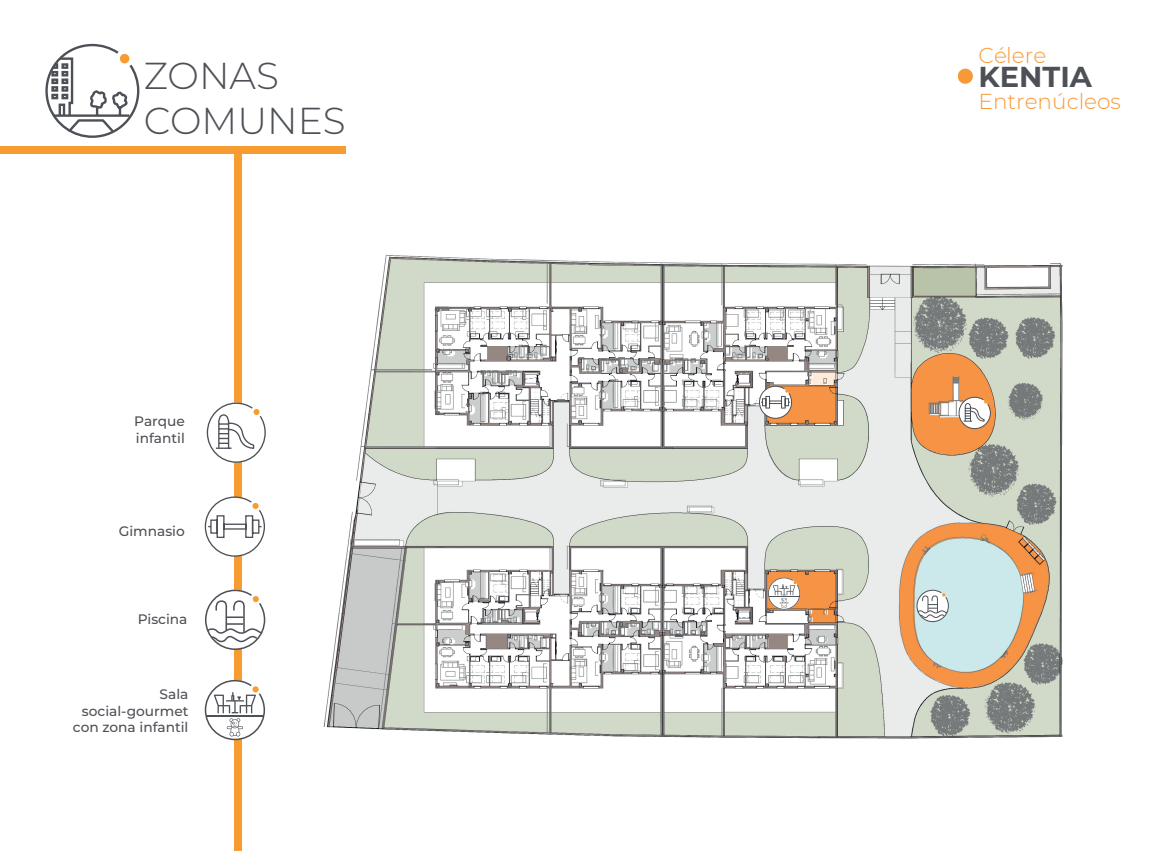
<style>
.page{position:relative;width:1170px;height:851px;background:#fff}
.page>*{position:absolute;margin:0;border:0;box-sizing:border-box;transform-origin:0 0}
.t1{font:300 37.5px "Montserrat";color:#4d5056}
.t2{font:700 28.88px "Montserrat";color:#4d5056}
.t3{font:300 21.62px "Montserrat";color:#f89937}
.t4{font:500 13.75px "Montserrat";color:#4d5056}
</style>
<div class="page">
<div style="left:234px;top:146px;width:7px;height:704px;background:#f89b31"></div>
<img style="left:264px;top:254px;width:799px;height:485px">
<svg style="left:958px;top:396px;width:33px;height:33px"></svg>
<svg style="left:758px;top:385px;width:34px;height:34px"></svg>
<svg style="left:916px;top:589px;width:33px;height:33px"></svg>
<svg style="left:767px;top:577px;width:33px;height:32px"></svg>
<svg style="left:44px;top:43px;width:94px;height:111px"></svg>
<div style="left:120px;top:54px;width:9px;height:9px;background:#f89b31;border-radius:50%"></div>
<svg style="left:50px;top:56px;width:82px;height:78px"></svg>
<div style="left:0;top:146px;width:345px;height:7px;background:#f89b31"></div>
<div style="left:958px;top:69px;width:14px;height:15px;background:#f89937;border-radius:50%"></div>
<svg style="left:204px;top:153px;width:61px;height:404px"></svg>
<svg style="left:205px;top:679px;width:60px;height:61px"></svg>
<svg style="left:205px;top:588px;width:59px;height:62px"></svg>
<p class="t1" style="left:144px;top:50px;width:137px">ZONAS</p>
<p class="t1" style="left:144px;top:95px;width:203px">COMUNES</p>
<p class="t4" style="left:134px;top:411px;width:52px">Parque</p>
<p class="t4" style="left:136px;top:428px;width:50px">infantil</p>
<p class="t4" style="left:119px;top:521px;width:68px">Gimnasio</p>
<p class="t4" style="left:138px;top:609px;width:51px">Piscina</p>
<p class="t4" style="left:160px;top:684px;width:30px">Sala</p>
<p class="t4" style="left:82px;top:701px;width:108px">social-gourmet</p>
<p class="t4" style="left:73px;top:717px;width:117px">con zona infantil</p>
<p class="t3" style="left:978px;top:40px;width:69px">Célere</p>
<p class="t3" style="left:978px;top:86px;width:144px">Entrenúcleos</p>
<h2 class="t2" style="left:978px;top:56px;width:115px">KENTIA</h2>
</div>
